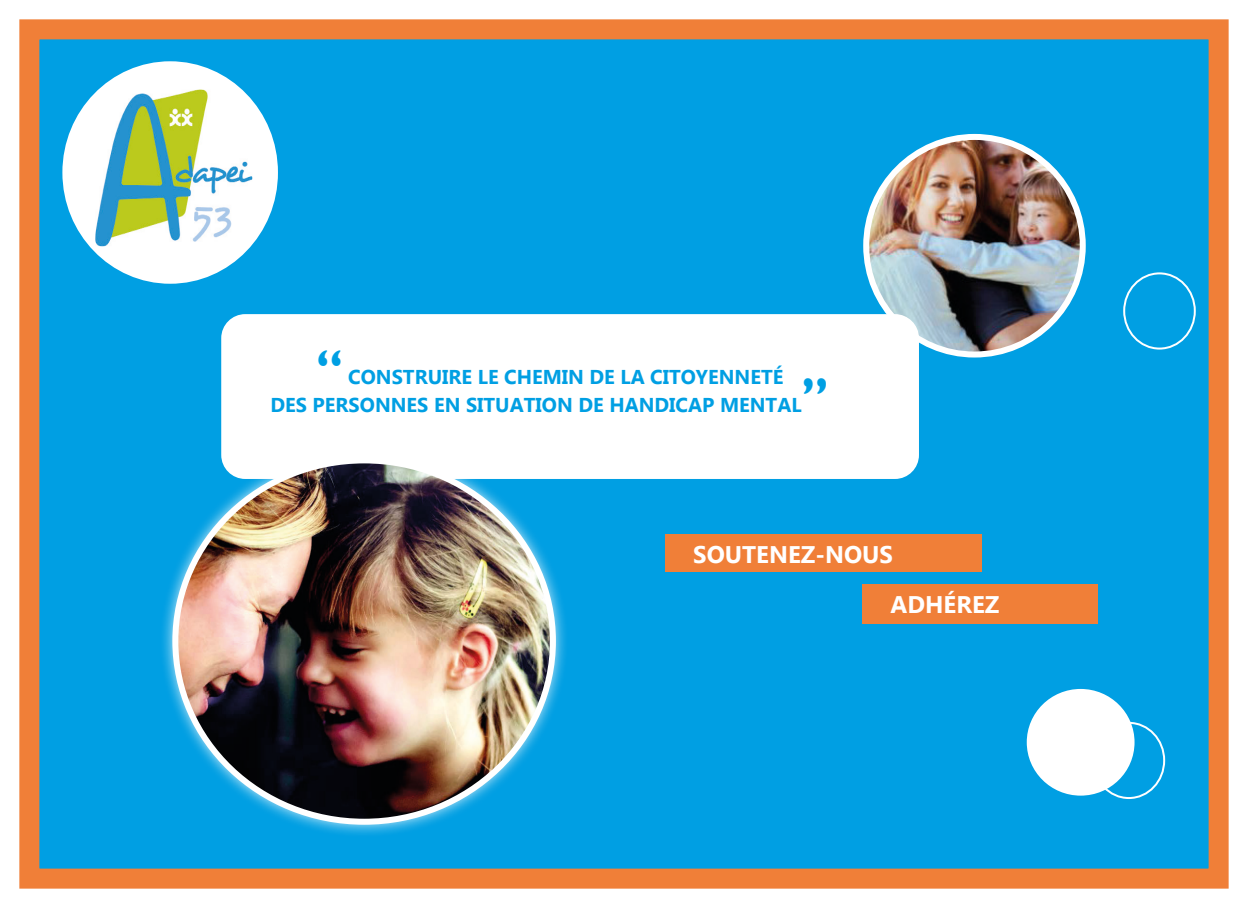
<style>
.page{position:relative;width:1248px;height:908px;background:#fff}
.page>*{position:absolute;margin:0;border:0;box-sizing:border-box;transform-origin:0 0}
.t1{font:700 48px "Gill Sans";color:#009fe3}
.t2{font:700 24px "Gadugi";color:#fff}
.t3{font:700 20px "Gadugi";color:#009fe3}
</style>
<div class="page">
<div style="left:29px;top:29px;width:1189px;height:849px;background:#009fe3"></div>
<div style="left:19px;top:19px;width:1209px;height:869px;border:20px solid #f07f38"></div>
<div style="left:1123px;top:272px;width:72px;height:77px;border:2px solid #fff;border-radius:50%"></div>
<div style="left:63px;top:62px;width:214px;height:220px;background:#fff;border-radius:50%"></div>
<img style="left:95px;top:90px;width:157px;height:156px">
<img style="left:866px;top:137px;width:216px;height:217px">
<div style="left:863px;top:134px;width:222px;height:223px;border:6px solid #fff;border-radius:50%"></div>
<div style="left:221px;top:314px;width:697px;height:164px;background:#fff;border-radius:24px"></div>
<div style="left:160px;top:445px;width:408px;height:391px;background:#fff;opacity:.75"></div>
<img style="left:175px;top:460px;width:378px;height:361px">
<div style="left:1027px;top:689px;width:106px;height:105px;background:#fff;border-radius:50%"></div>
<div style="left:1026px;top:688px;width:108px;height:107px;border:2px solid #fff;border-radius:50%"></div>
<div style="left:1092px;top:721px;width:72px;height:77px;border:2px solid #fff;border-radius:50%"></div>
<div style="left:664px;top:534px;width:317px;height:37px;background:#f07f38"></div>
<div style="left:862px;top:584px;width:236px;height:40px;background:#f07f38"></div>
<p class="t1" style="left:316px;top:339px;width:29px">“</p>
<p class="t3" style="left:348px;top:365px;width:436px">CONSTRUIRE LE CHEMIN DE LA CITOYENNETÉ</p>
<p class="t3" style="left:270px;top:393px;width:532px">DES PERSONNES EN SITUATION DE HANDICAP MENTAL</p>
<p class="t1" style="left:801px;top:367px;width:29px">”</p>
<p class="t2" style="left:693px;top:540px;width:201px">SOUTENEZ-NOUS</p>
<p class="t2" style="left:890px;top:590px;width:110px">ADHÉREZ</p>
</div>
